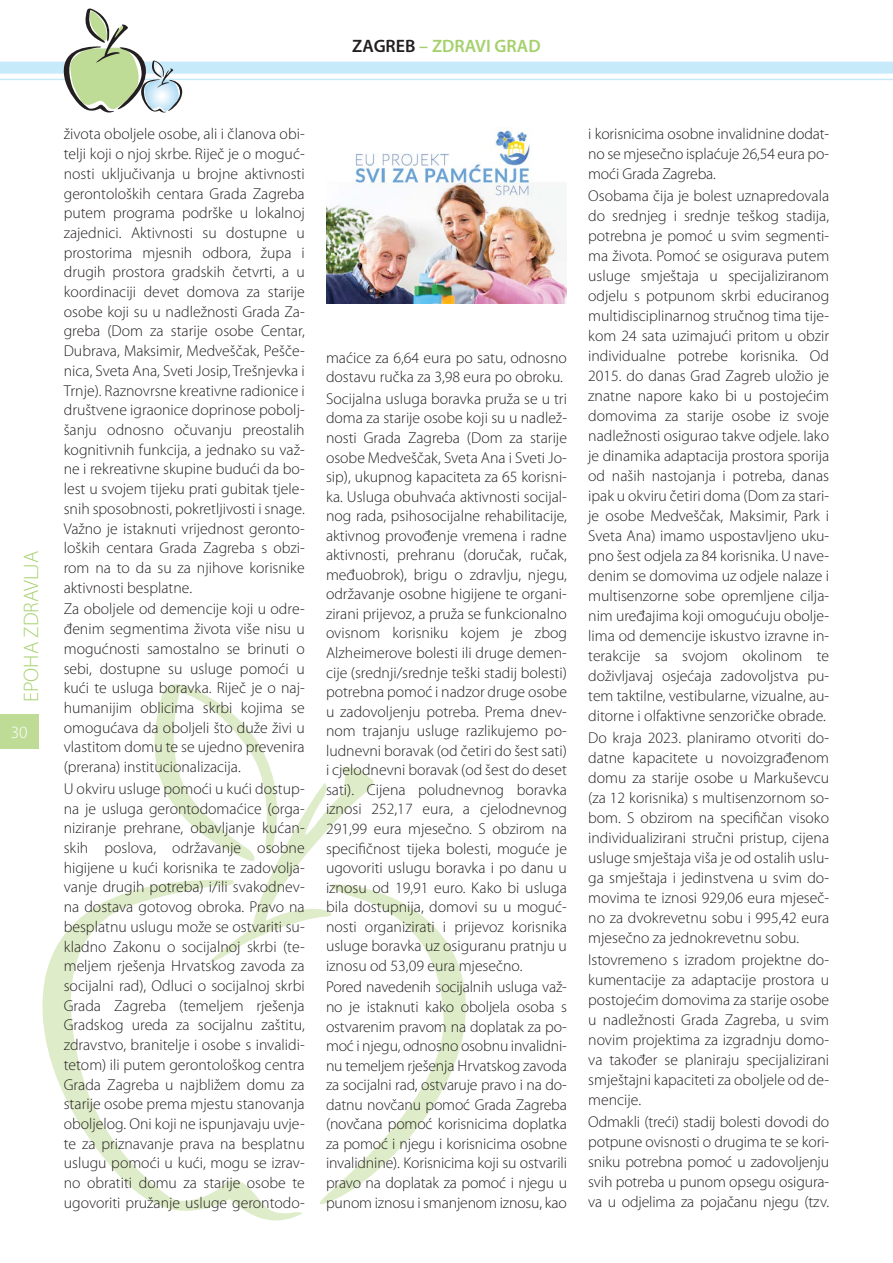
<style>
.page{position:relative;width:893px;height:1263px;background:#fff}
.page>*{position:absolute;margin:0;border:0;box-sizing:border-box;transform-origin:0 0}
.t1{font:300 21px "Myriad Pro";color:#a5d16d}
.t2{font:600 18px "Myriad Pro";color:#a5d16d}
.t3{font:300 17.25px "Myriad Pro";color:#fff}
.t4{font:300 15.75px/19.6px "Myriad Pro";color:#231f20;text-align:justify}
.s1{color:#231f20}
</style>
<div class="page">
<div style="left:0;top:62px;width:893px;height:12px;background:#c6eafa"></div>
<hr style="left:0;top:79px;width:893px;height:1px;background:#c6eafa">
<svg style="left:63px;top:8px;width:120px;height:105px"></svg>
<div style="left:0;top:714px;width:38px;height:34px;background:#bfdc97"></div>
<svg style="left:42px;top:891px;width:261px;height:329px"></svg>
<svg style="left:319px;top:893px;width:147px;height:311px"></svg>
<svg style="left:131px;top:684px;width:250px;height:279px"></svg>
<img style="left:326px;top:130px;width:241px;height:173px">
<p class="t2" style="left:352px;top:34px;width:190px"><span class="s1">ZAGREB</span> – ZDRAVI GRAD</p>
<h1 class="t1" style="left:18px;top:702px;width:152px;rotate:-90deg">EPOHA ZDRAVLJA</h1>
<p class="t3" style="left:11px;top:722px;width:18px">30</p>
<p class="t4" style="left:64px;top:124px;width:242px">života oboljele osobe, ali i članova obi&shy;telji koji o njoj skrbe. Riječ je o moguć&shy;nosti uključivanja u brojne aktivnosti gerontoloških centara Grada Zagreba putem programa podrške u lokalnoj zajednici. Aktivnosti su dostupne u prostorima mjesnih odbora, župa i drugih prostora gradskih četvrti, a u koordinaciji devet domova za starije osobe koji su u nadležnosti Grada Za&shy;greba (Dom za starije osobe Centar, Dubrava, Maksimir, Medveščak, Pešče&shy;nica, Sveta Ana, Sveti Josip, Trešnjevka i Trnje). Raznovrsne kreativne radionice i društvene igraonice doprinose pobolj&shy;šanju odnosno očuvanju preostalih kognitivnih funkcija, a jednako su važ&shy;ne i rekreativne skupine budući da bo&shy;lest u svojem tijeku prati gubitak tjele&shy;snih sposobnosti, pokretljivosti i snage.<br>Važno je istaknuti vrijednost geronto&shy;loških centara Grada Zagreba s obzi&shy;rom na to da su za njihove korisnike aktivnosti besplatne.</p>
<p class="t4" style="left:64px;top:599px;width:242px">Za oboljele od demencije koji u odre&shy;đenim segmentima života više nisu u mogućnosti samostalno se brinuti o sebi, dostupne su usluge pomoći u kući te usluga boravka. Riječ je o naj&shy;humanijim oblicima skrbi kojima se omogućava da oboljeli što duže živi u vlastitom domu te se ujedno prevenira (prerana) institucionalizacija.</p>
<p class="t4" style="left:64px;top:779px;width:242px">U okviru usluge pomoći u kući dostup&shy;na je usluga gerontodomaćice (orga&shy;niziranje prehrane, obavljanje kućan&shy;skih poslova, održavanje osobne higijene u kući korisnika te zadovolja&shy;vanje drugih potreba) i/ili svakodnev&shy;na dostava gotovog obroka. Pravo na besplatnu uslugu može se ostvariti su&shy;kladno Zakonu o socijalnoj skrbi (te&shy;meljem rješenja Hrvatskog zavoda za socijalni rad), Odluci o socijalnoj skrbi Grada Zagreba (temeljem rješenja Gradskog ureda za socijalnu zaštitu, zdravstvo, branitelje i osobe s invalidi&shy;tetom) ili putem gerontološkog centra Grada Zagreba u najbližem domu za starije osobe prema mjestu stanovanja oboljelog. Oni koji ne ispunjavaju uvje&shy;te za priznavanje prava na besplatnu uslugu pomoći u kući, mogu se izrav&shy;no obratiti domu za starije osobe te ugovoriti pružanje usluge gerontodo-</p>
<p class="t4" style="left:326px;top:347px;width:242px">maćice za 6,64 eura po satu, odnosno dostavu ručka za 3,98 eura po obroku.</p>
<p class="t4" style="left:326px;top:389px;width:242px">Socijalna usluga boravka pruža se u tri doma za starije osobe koji su u nadlež&shy;nosti Grada Zagreba (Dom za starije osobe Medveščak, Sveta Ana i Sveti Jo&shy;sip), ukupnog kapaciteta za 65 korisni&shy;ka. Usluga obuhvaća aktivnosti socijal&shy;nog rada, psihosocijalne rehabilitacije, aktivnog provođenje vremena i radne aktivnosti, prehranu (doručak, ručak, međuobrok), brigu o zdravlju, njegu, održavanje osobne higijene te organi&shy;zirani prijevoz, a pruža se funkcionalno ovisnom korisniku kojem je zbog Alzheimerove bolesti ili druge demen&shy;cije (srednji/srednje teški stadij bolesti) potrebna pomoć i nadzor druge osobe u zadovoljenju potreba. Prema dnev&shy;nom trajanju usluge razlikujemo po&shy;ludnevni boravak (od četiri do šest sati) i cjelodnevni boravak (od šest do deset sati). Cijena poludnevnog boravka iznosi 252,17 eura, a cjelodnevnog 291,99 eura mjesečno. S obzirom na specifičnost tijeka bolesti, moguće je ugovoriti uslugu boravka i po danu u iznosu od 19,91 euro. Kako bi usluga bila dostupnija, domovi su u moguć&shy;nosti organizirati i prijevoz korisnika usluge boravka uz osiguranu pratnju u iznosu od 53,09 eura mjesečno.</p>
<p class="t4" style="left:326px;top:977px;width:242px">Pored navedenih socijalnih usluga važ&shy;no je istaknuti kako oboljela osoba s ostvarenim pravom na doplatak za po&shy;moć i njegu, odnosno osobnu invalidni&shy;nu temeljem rješenja Hrvatskog zavoda za socijalni rad, ostvaruje pravo i na do&shy;datnu novčanu pomoć Grada Zagreba (novčana pomoć korisnicima doplatka za pomoć i njegu i korisnicima osobne invalidnine). Korisnicima koji su ostvarili pravo na doplatak za pomoć i njegu u punom iznosu i smanjenom iznosu, kao</p>
<p class="t4" style="left:588px;top:124px;width:242px">i korisnicima osobne invalidnine dodat&shy;no se mjesečno isplaćuje 26,54 eura po&shy;moći Grada Zagreba.</p>
<p class="t4" style="left:588px;top:186px;width:242px">Osobama čija je bolest uznapredovala do srednjeg i srednje teškog stadija, potrebna je pomoć u svim segmenti&shy;ma života. Pomoć se osigurava putem usluge smještaja u specijaliziranom odjelu s potpunom skrbi educiranog multidisciplinarnog stručnog tima tije&shy;kom 24 sata uzimajući pritom u obzir individualne potrebe korisnika. Od 2015. do danas Grad Zagreb uložio je znatne napore kako bi u postojećim domovima za starije osobe iz svoje nadležnosti osigurao takve odjele. Iako je dinamika adaptacija prostora sporija od naših nastojanja i potreba, danas ipak u okviru četiri doma (Dom za stari&shy;je osobe Medveščak, Maksimir, Park i Sveta Ana) imamo uspostavljeno uku&shy;pno šest odjela za 84 korisnika. U nave&shy;denim se domovima uz odjele nalaze i multisenzorne sobe opremljene cilja&shy;nim uređajima koji omogućuju obolje&shy;lima od demencije iskustvo izravne in&shy;terakcije sa svojom okolinom te doživljavaj osjećaja zadovoljstva pu&shy;tem taktilne, vestibularne, vizualne, au&shy;ditorne i olfaktivne senzoričke obrade.</p>
<p class="t4" style="left:588px;top:728px;width:242px">Do kraja 2023. planiramo otvoriti do&shy;datne kapacitete u novoizgrađenom domu za starije osobe u Markuševcu (za 12 korisnika) s multisenzornom so&shy;bom. S obzirom na specifičan visoko individualizirani stručni pristup, cijena usluge smještaja viša je od ostalih uslu&shy;ga smještaja i jedinstvena u svim do&shy;movima te iznosi 929,06 eura mjeseč&shy;no za dvokrevetnu sobu i 995,42 eura mjesečno za jednokrevetnu sobu.</p>
<p class="t4" style="left:588px;top:950px;width:242px">Istovremeno s izradom projektne do&shy;kumentacije za adaptacije prostora u postojećim domovima za starije osobe u nadležnosti Grada Zagreba, u svim novim projektima za izgradnju domo&shy;va također se planiraju specijalizirani smještajni kapaciteti za oboljele od de&shy;mencije.</p>
<p class="t4" style="left:588px;top:1112px;width:242px">Odmakli (treći) stadij bolesti dovodi do potpune ovisnosti o drugima te se kori&shy;sniku potrebna pomoć u zadovoljenju svih potreba u punom opsegu osigura&shy;va u odjelima za pojačanu njegu (tzv.</p>
</div>
